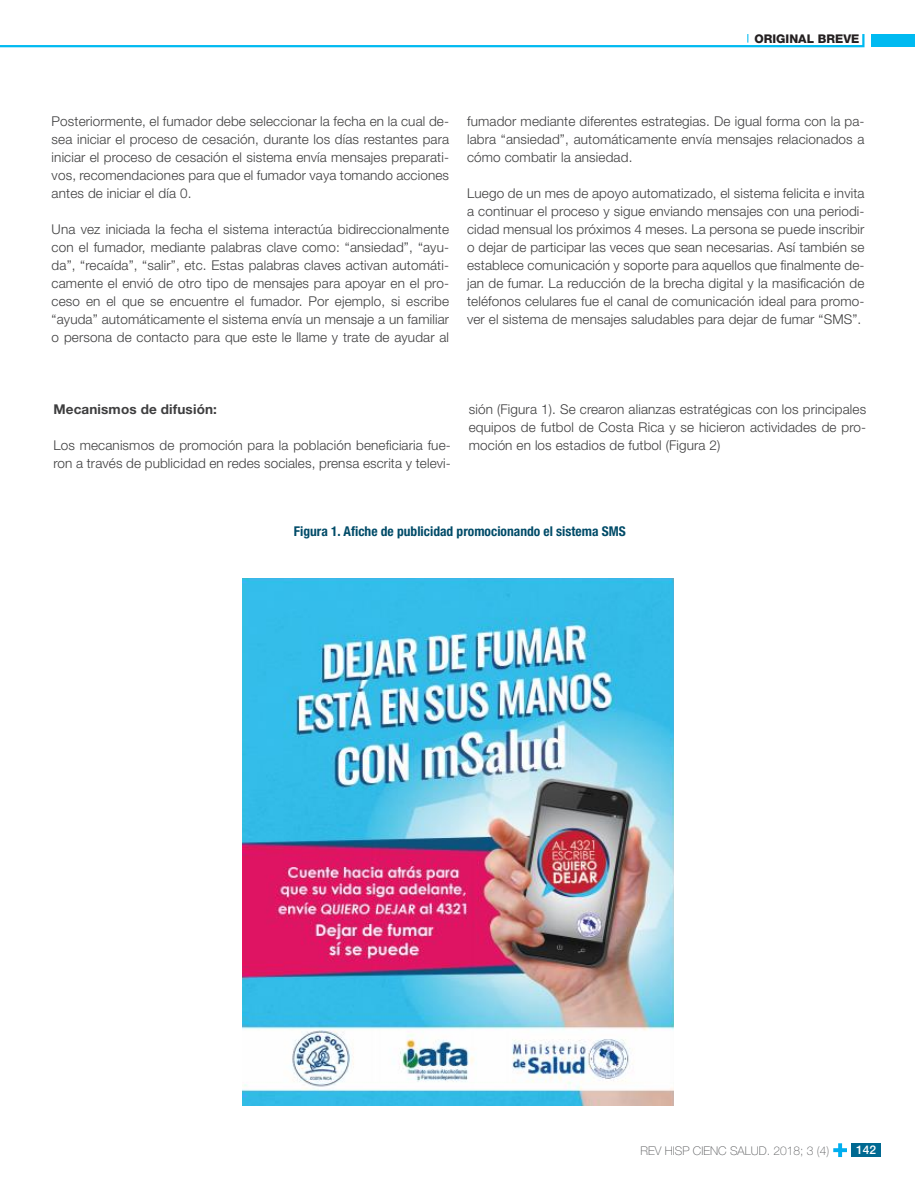
<style>
.page{position:relative;width:915px;height:1191px;background:#fff}
.page>*{position:absolute;margin:0;border:0;box-sizing:border-box;transform-origin:0 0}
.Texto_principal{font:300 13.5px/18px "Helvetica Neue LT Std";letter-spacing:.01em;color:#3e3e3f;text-align:justify}
.Bibliografía{font:700 condensed 13.5px "Helvetica Neue LT Std";color:#004b68}
.Texto_principal-2{font:700 13.5px "Helvetica Neue LT Std";letter-spacing:.01em;color:#3e3e3f}
.t1{font:100 12px "Helvetica Neue LT Std";color:#57585a}
.t2{font:800 12px "Helvetica Neue LT Std";color:#231f20}
.t3{font:500 12px "Helvetica Neue LT Std";color:#fff}
</style>
<div class="page">
<div style="left:870px;top:34px;width:44px;height:13px;background:#00baf1"></div>
<svg style="left:0;top:34px;width:865px;height:14px"></svg>
<div style="left:851px;top:1143px;width:29px;height:14px;background:#006991"></div>
<svg style="left:833px;top:1143px;width:13px;height:14px"></svg>
<img style="left:242px;top:578px;width:431px;height:528px">
<p class="t2" style="left:754px;top:31px;width:106px">ORIGINAL BREVE</p>
<p class="Texto_principal" style="left:52px;top:112px;width:399px">Posteriormente, el fumador debe seleccionar la fecha en la cual de&shy;sea iniciar el proceso de cesación, durante los días restantes para iniciar el proceso de cesación el sistema envía mensajes preparati&shy;vos, recomendaciones para que el fumador vaya tomando acciones antes de iniciar el día 0.</p>
<p class="Texto_principal" style="left:52px;top:220px;width:399px">Una vez iniciada la fecha el sistema interactúa bidireccionalmente con el fumador, mediante palabras clave como: “ansiedad”, “ayu&shy;da”, “recaída”, “salir”, etc. Estas palabras claves activan automáti&shy;camente el envió de otro tipo de mensajes para apoyar en el pro&shy;ceso en el que se encuentre el fumador. Por ejemplo, si escribe “ayuda” automáticamente el sistema envía un mensaje a un familiar o persona de contacto para que este le llame y trate de ayudar al</p>
<p class="Texto_principal" style="left:467px;top:112px;width:399px">fumador mediante diferentes estrategias. De igual forma con la pa&shy;labra “ansiedad”, automáticamente envía mensajes relacionados a cómo combatir la ansiedad.</p>
<p class="Texto_principal" style="left:467px;top:184px;width:399px">Luego de un mes de apoyo automatizado, el sistema felicita e invita a continuar el proceso y sigue enviando mensajes con una periodi&shy;cidad mensual los próximos 4 meses. La persona se puede inscribir o dejar de participar las veces que sean necesarias. Así también se establece comunicación y soporte para aquellos que finalmente de&shy;jan de fumar. La reducción de la brecha digital y la masificación de teléfonos celulares fue el canal de comunicación ideal para promo&shy;ver el sistema de mensajes saludables para dejar de fumar “SMS”.</p>
<p class="Texto_principal-2" style="left:53px;top:401px;width:165px">Mecanismos de difusión:</p>
<p class="Texto_principal" style="left:53px;top:436px;width:399px">Los mecanismos de promoción para la población beneficiaria fue&shy;ron a través de publicidad en redes sociales, prensa escrita y televi-</p>
<p class="Texto_principal" style="left:468px;top:400px;width:399px">sión (Figura 1). Se crearon alianzas estratégicas con los principales equipos de futbol de Costa Rica y se hicieron actividades de pro&shy;moción en los estadios de futbol (Figura 2)</p>
<p class="Bibliografía" style="left:294px;top:523px;width:333px">Figura 1. Afiche de publicidad promocionando el sistema SMS</p>
<p class="t1" style="left:640px;top:1143px;width:190px">REV HISP CIENC SALUD. 2018; 3 (4)</p>
<p class="t3" style="left:855px;top:1143px;width:22px">142</p>
</div>
